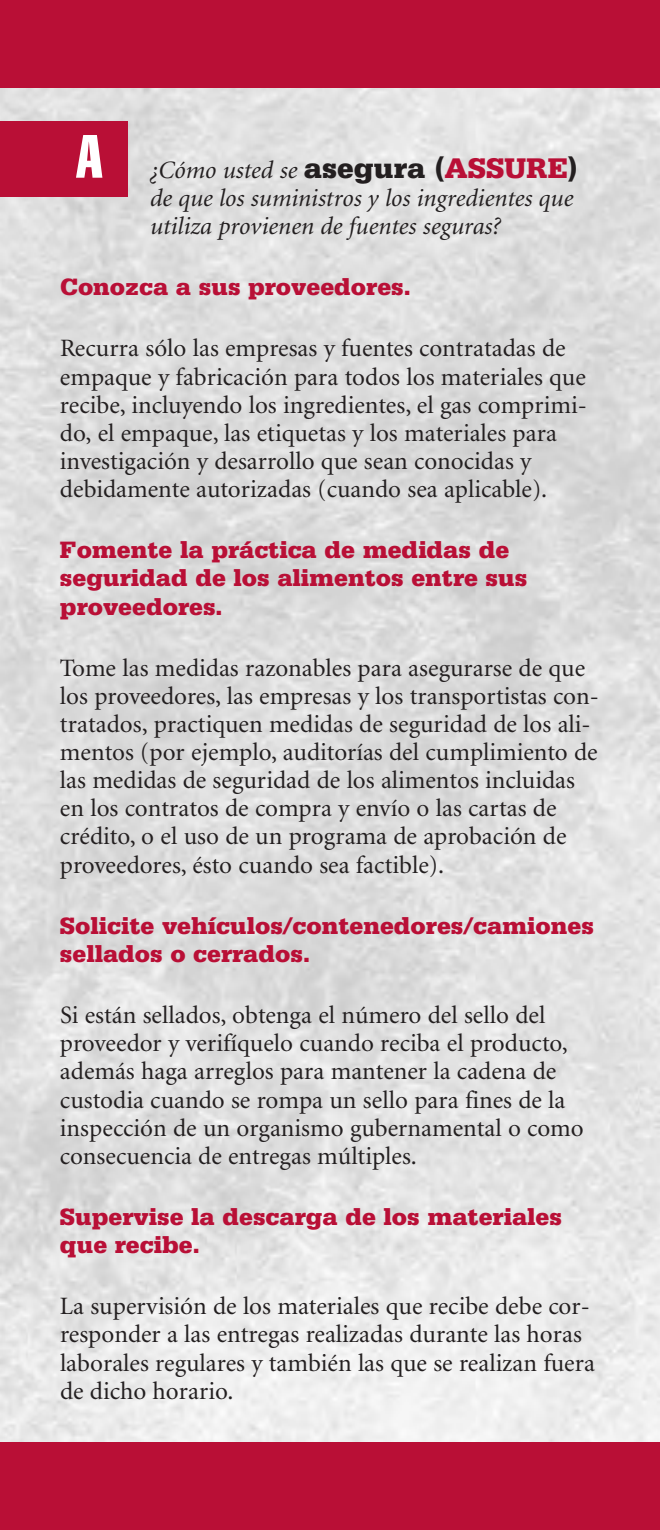
<style>
.page{position:relative;width:660px;height:1530px;background:#fff}
.page>*{position:absolute;margin:0;border:0;box-sizing:border-box;transform-origin:0 0}
.t1{font:extra-condensed 60px "Helvetica";color:#fff}
.t2{font:25px/28px "Minion";color:#231f20}
.t3{font:900 25px/28px "Serifa";color:#b90f36}
.t4{font:italic 25px/28.2px "Minion";color:#231f20}
.s1{font-family:"Serifa";font-weight:900;font-style:normal;font-size:30px}
.s2{font-family:"Serifa";font-weight:900;font-style:normal;font-size:30px;color:#b90f36}
</style>
<div class="page">
<img style="left:0;top:88px;width:660px;height:1354px">
<div style="left:0;top:0;width:660px;height:88px;background:#b90f36"></div>
<div style="left:0;top:1442px;width:660px;height:88px;background:#b90f36"></div>
<div style="left:0;top:122px;width:128px;height:75px;background:#b90f36"></div>
<p class="t1" style="left:75px;top:135px;width:29px">A</p>
<p class="t4" style="left:150px;top:158px;width:429px">¿Cómo usted se <span class="s1">asegura (</span><span class="s2">ASSURE</span><span class="s1">) </span>de que los suministros y los ingredientes que utiliza provienen de fuentes seguras?</p>
<p class="t3" style="left:60px;top:275px;width:352px">Conozca a sus proveedores.</p>
<p class="t2" style="left:60px;top:336px;width:528px">Recurra sólo las empresas y fuentes contratadas de empaque y fabricación para todos los materiales que recibe, incluyendo los ingredientes, el gas comprimi&shy;do, el empaque, las etiquetas y los materiales para investigación y desarrollo que sean conocidas y debidamente autorizadas (cuando sea aplicable).</p>
<p class="t3" style="left:60px;top:538px;width:469px">Fomente la práctica de medidas de seguridad de los alimentos entre sus proveedores.</p>
<p class="t2" style="left:60px;top:656px;width:540px">Tome las medidas razonables para asegurarse de que los proveedores, las empresas y los transportistas con&shy;tratados, practiquen medidas de seguridad de los ali&shy;mentos (por ejemplo, auditorías del cumplimiento de las medidas de seguridad de los alimentos incluidas en los contratos de compra y envío o las cartas de crédito, o el uso de un programa de aprobación de proveedores, ésto cuando sea factible).</p>
<p class="t3" style="left:60px;top:914px;width:536px">Solicite vehículos/contenedores/camiones sellados o cerrados.</p>
<p class="t2" style="left:60px;top:1003px;width:525px">Si están sellados, obtenga el número del sello del proveedor y verifíquelo cuando reciba el producto, además haga arreglos para mantener la cadena de custodia cuando se rompa un sello para fines de la inspección de un organismo gubernamental o como consecuencia de entregas múltiples.</p>
<p class="t3" style="left:60px;top:1205px;width:504px">Supervise la descarga de los materiales que recibe.</p>
<p class="t2" style="left:60px;top:1294px;width:537px">La supervisión de los materiales que recibe debe cor&shy;responder a las entregas realizadas durante las horas laborales regulares y también las que se realizan fuera de dicho horario.</p>
</div>
